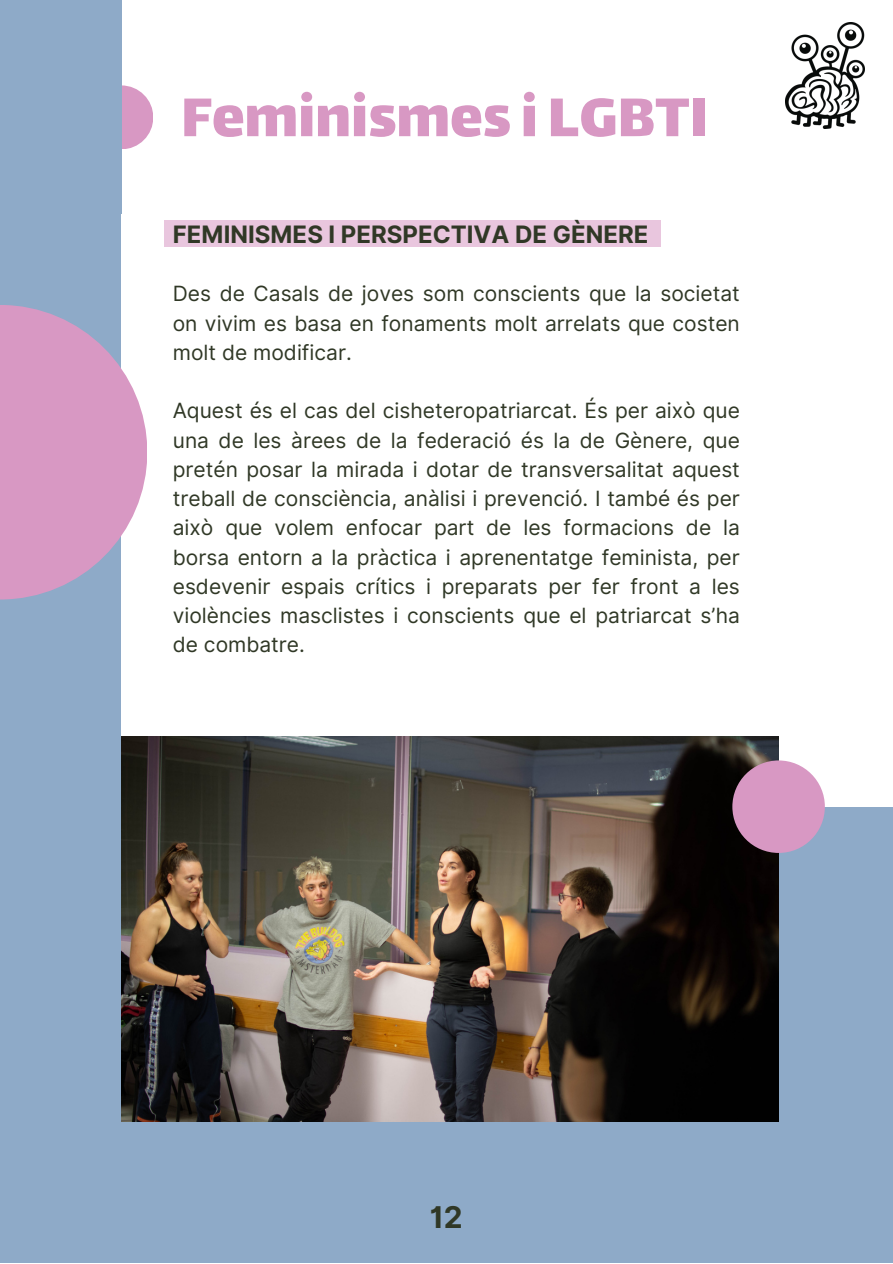
<style>
.page{position:relative;width:893px;height:1264px;background:#fff}
.page>*{position:absolute;margin:0;border:0;box-sizing:border-box;transform-origin:0 0}
.t1{font:66px "Lalezar";color:#d898c3}
.t2{font:700 30px "Inter";color:#303826}
.t3{font:700 24px "Inter";color:#303826}
.t4{font:21px/29.2px "Inter";color:#303826;text-align:justify}
</style>
<div class="page">
<div style="left:0;top:0;width:892px;height:1262px;background:#8eaac8"></div>
<div style="left:121px;top:0;width:771px;height:806px;background:#fff"></div>
<img style="left:121px;top:736px;width:657px;height:385px">
<div style="left:89px;top:85px;width:64px;height:64px;background:#d898c3;border-radius:50%"></div>
<div style="left:164px;top:220px;width:496px;height:27px;background:#e9c6de"></div>
<img style="left:785px;top:22px;width:79px;height:106px">
<svg style="left:0;top:305px;width:147px;height:294px;fill:#d898c3"></svg>
<div style="left:0;top:0;width:121px;height:214px;background:#8eaac8"></div>
<div style="left:732px;top:760px;width:92px;height:93px;background:#d898c3;border-radius:50%"></div>
<p class="t1" style="left:181px;top:75px;width:528px">Feminismes i LGBTI</p>
<p class="t3" style="left:173px;top:220px;width:477px">FEMINISMES I PERSPECTIVA DE GÈNERE</p>
<p class="t4" style="left:173px;top:279px;width:568px">Des de Casals de joves som conscients que la societat on vivim es basa en fonaments molt arrelats que costen molt de modificar.</p>
<p class="t4" style="left:173px;top:396px;width:568px">Aquest és el cas del cisheteropatriarcat. És per això que una de les àrees de la federació és la de Gènere, que pretén posar la mirada i dotar de transversalitat aquest treball de consciència, anàlisi i prevenció. I també és per això que volem enfocar part de les formacions de la borsa entorn a la pràctica i aprenentatge feminista, per esdevenir espais crítics i preparats per fer front a les violències masclistes i conscients que el patriarcat s’ha de combatre.</p>
<p class="t2" style="left:430px;top:1198px;width:35px">12</p>
</div>
